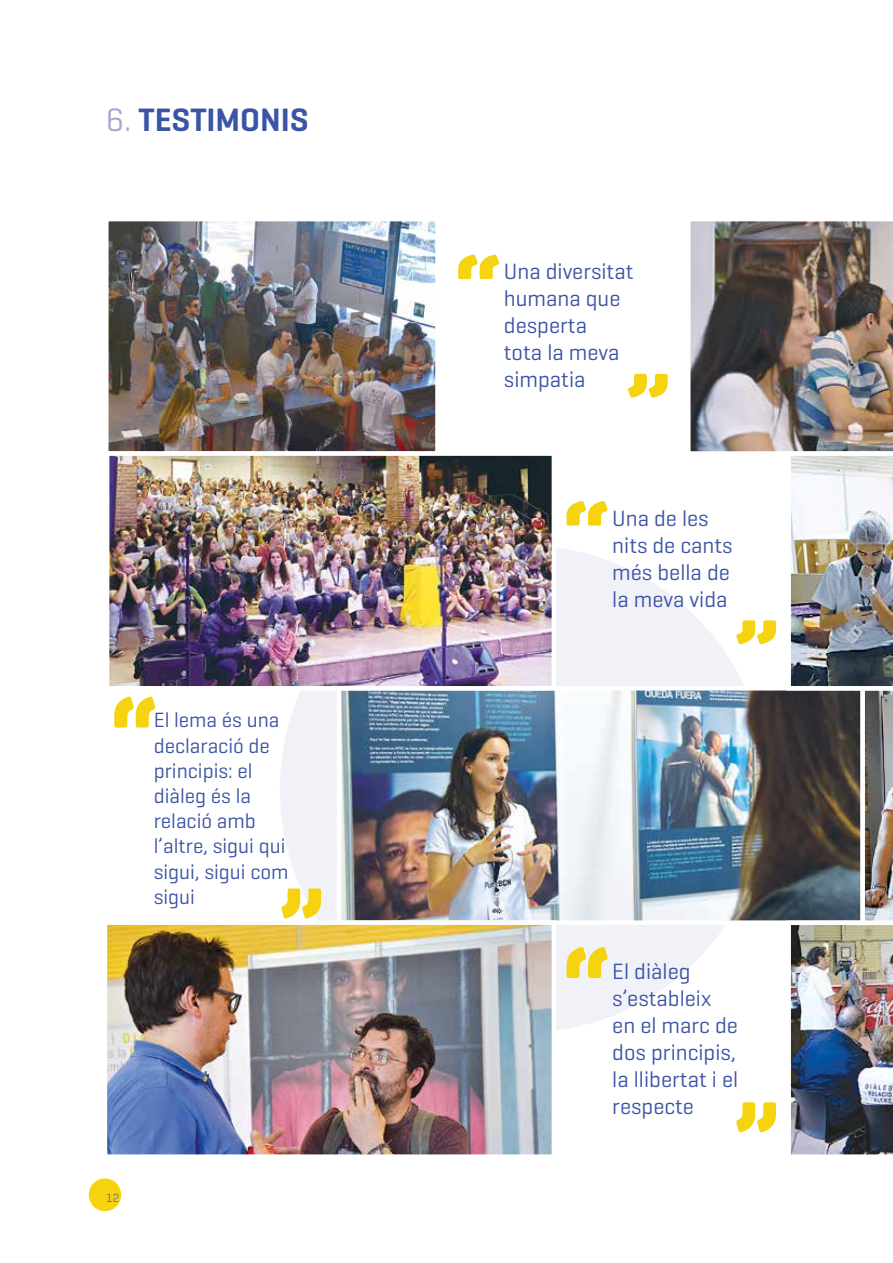
<style>
.page{position:relative;width:893px;height:1263px;background:#fff}
.page>*{position:absolute;margin:0;border:0;box-sizing:border-box;transform-origin:0 0}
.t1{font:600 33px "Geogrotesque";color:#3c54a5}
.t2{font:22.5px/27px "Geogrotesque";color:#3c54a5}
.t3{font:21px/25.2px "Geogrotesque";color:#3c54a5}
.t4{font:300 12px "Geogrotesque";color:#3c54a5}
.s1{font-weight:400;color:#a4a7d3}
</style>
<div class="page">
<div style="left:89px;top:1178px;width:32px;height:33px;background:#f5d30e;border-radius:50%"></div>
<div style="left:280px;top:545px;width:487px;height:488px;background:#f1f1f8;border-radius:50%"></div>
<img style="left:342px;top:691px;width:444px;height:229px">
<div style="left:337px;top:686px;width:528px;height:239px;border:4px solid #fff"></div>
<img style="left:690px;top:221px;width:203px;height:231px">
<img style="left:109px;top:222px;width:326px;height:229px">
<div style="left:104px;top:217px;width:336px;height:239px;border:4px solid #fff"></div>
<img style="left:108px;top:925px;width:443px;height:229px">
<div style="left:103px;top:920px;width:453px;height:239px;border:4px solid #fff"></div>
<img style="left:110px;top:456px;width:441px;height:229px">
<div style="left:105px;top:451px;width:451px;height:239px;border:4px solid #fff"></div>
<svg style="left:458px;top:254px;width:41px;height:25px"></svg>
<svg style="left:628px;top:374px;width:40px;height:24px"></svg>
<svg style="left:567px;top:501px;width:41px;height:24px"></svg>
<svg style="left:736px;top:620px;width:40px;height:24px"></svg>
<svg style="left:567px;top:947px;width:41px;height:31px"></svg>
<svg style="left:736px;top:1102px;width:40px;height:31px"></svg>
<svg style="left:114px;top:696px;width:41px;height:31px"></svg>
<svg style="left:281px;top:888px;width:40px;height:31px"></svg>
<img style="left:786px;top:451px;width:107px;height:704px">
<h1 class="t1" style="left:106px;top:99px;width:204px"><span class="s1">6.</span> TESTIMONIS</h1>
<p class="t3" style="left:154px;top:707px;width:136px">El lema és una declaració de principis: el diàleg és la relació amb l’altre, sigui qui sigui, sigui com sigui</p>
<p class="t4" style="left:106px;top:1190px;width:14px">12</p>
<p class="t2" style="left:504px;top:257px;width:131px">Una diversitat humana que desperta<br>tota la meva simpatia</p>
<p class="t2" style="left:612px;top:504px;width:122px">Una de les nits de cants més bella de la meva vida</p>
<p class="t2" style="left:612px;top:957px;width:127px">El diàleg s’estableix en el marc de dos principis, la llibertat i el respecte</p>
</div>
